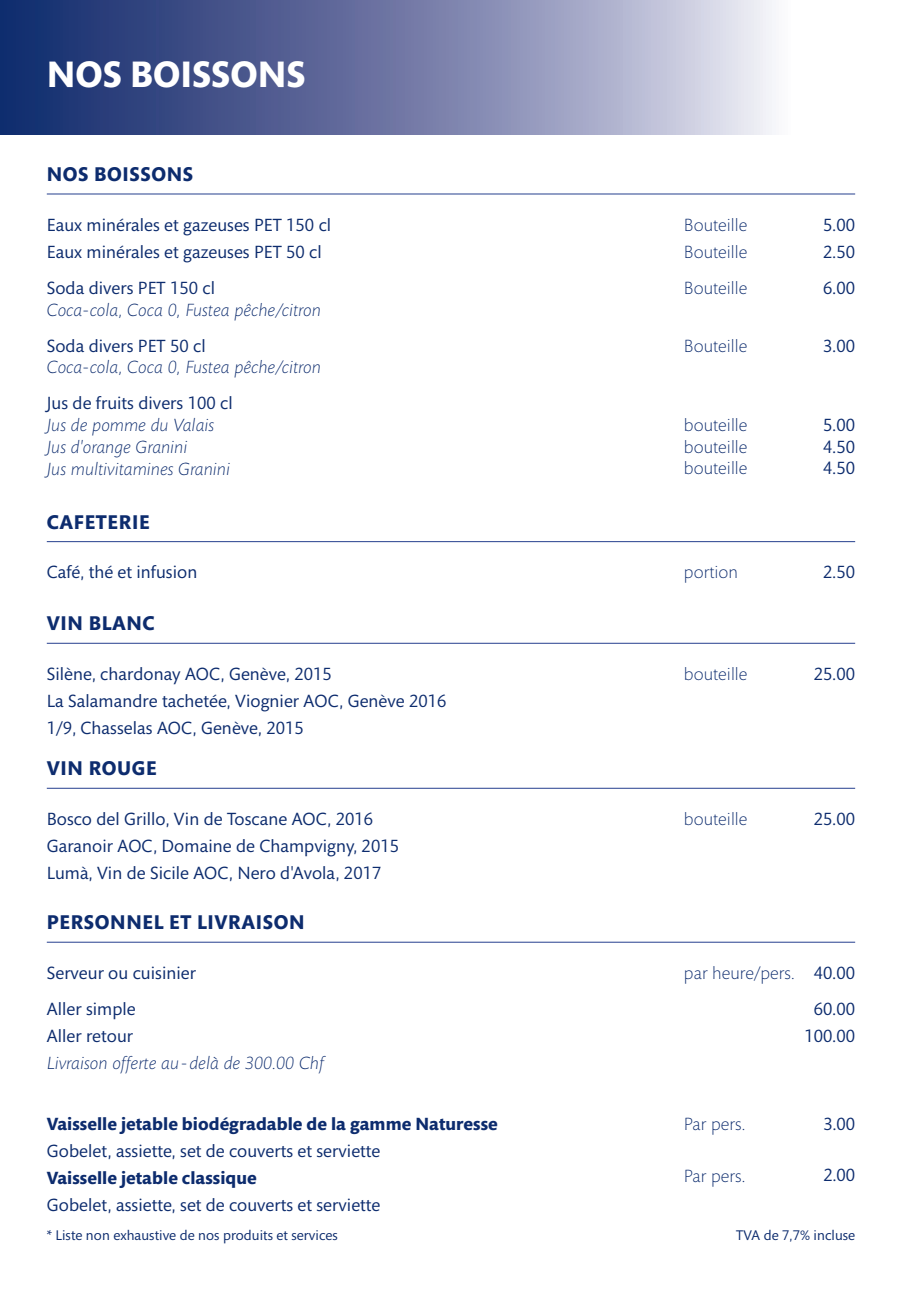
<style>
.page{position:relative;width:919px;height:1289px;background:#fff}
.page>*{position:absolute;margin:0;border:0;box-sizing:border-box;transform-origin:0 0}
.t1{font:700 37.5px "Mundo Sans Std";color:#fff}
.t2{font:700 20.25px "Mundo Sans Std";letter-spacing:.03em;color:#0d2c6e}
.t3{font:18px/27px "Mundo Sans Std";letter-spacing:.005em;color:#0d2c6e}
.t4{font:italic 300 18px/21.8px "Mundo Sans Std";letter-spacing:.005em;color:#0d2c6e}
.t5{font:300 18px/21.3px "Mundo Sans Std";letter-spacing:.005em;color:#0d2c6e}
.t6{font:700 18px "Mundo Sans Std";letter-spacing:.005em;color:#0d2c6e}
.t7{font:14.25px "Mundo Sans Std";letter-spacing:.005em;color:#0d2c6e}
</style>
<div class="page">
<hr style="left:47px;top:194px;width:808px;height:1px;background:#253f8e">
<hr style="left:47px;top:541px;width:808px;height:1px;background:#253f8e">
<hr style="left:47px;top:643px;width:808px;height:1px;background:#253f8e">
<hr style="left:47px;top:788px;width:808px;height:1px;background:#253f8e">
<svg style="left:0;top:0;width:772px;height:135px;background:#727da7"></svg>
<hr style="left:47px;top:941px;width:808px;height:1px;background:#253f8e">
<h1 class="t1" style="left:47px;top:54px;width:260px">NOS BOISSONS</h1>
<p class="t2" style="left:47px;top:163px;width:148px">NOS BOISSONS</p>
<p class="t3" style="left:47px;top:212px;width:286px">Eaux minérales et gazeuses PET 150 cl<br>Eaux minérales et gazeuses PET 50 cl</p>
<p class="t3" style="left:47px;top:275px;width:170px">Soda divers PET 150 cl</p>
<p class="t4" style="left:47px;top:299px;width:275px">Coca-cola, Coca 0, Fustea pêche/citron</p>
<p class="t3" style="left:47px;top:332px;width:160px">Soda divers PET 50 cl</p>
<p class="t4" style="left:47px;top:357px;width:275px">Coca-cola, Coca 0, Fustea pêche/citron</p>
<p class="t3" style="left:47px;top:390px;width:187px">Jus de fruits divers 100 cl</p>
<p class="t4" style="left:47px;top:414px;width:185px">Jus de pomme du Valais<br>Jus d'orange Granini<br>Jus multivitamines Granini</p>
<p class="t2" style="left:47px;top:511px;width:104px">CAFETERIE</p>
<p class="t3" style="left:47px;top:559px;width:152px">Café, thé et infusion</p>
<p class="t2" style="left:47px;top:612px;width:109px">VIN BLANC</p>
<p class="t3" style="left:47px;top:661px;width:401px">Silène, chardonay AOC, Genève, 2015<br>La Salamandre tachetée, Viognier AOC, Genève 2016<br>1/9, Chasselas AOC, Genève, 2015</p>
<p class="t2" style="left:47px;top:757px;width:111px">VIN ROUGE</p>
<p class="t3" style="left:47px;top:806px;width:354px">Bosco del Grillo, Vin de Toscane AOC, 2016<br>Garanoir AOC, Domaine de Champvigny, 2015<br>Lumà, Vin de Sicile AOC, Nero d'Avola, 2017</p>
<p class="t2" style="left:47px;top:911px;width:259px">PERSONNEL ET LIVRAISON</p>
<p class="t3" style="left:47px;top:955px;width:151px;line-height:36px">Serveur ou cuisinier<br>Aller simple</p>
<p class="t3" style="left:47px;top:1023px;width:88px">Aller retour</p>
<p class="t4" style="left:47px;top:1052px;width:279px">Livraison offerte au-delà de 300.00 Chf</p>
<p class="t6" style="left:47px;top:1113px;width:452px">Vaisselle jetable biodégradable de la gamme Naturesse</p>
<p class="t3" style="left:47px;top:1137px;width:335px">Gobelet, assiette, set de couverts et serviette</p>
<p class="t6" style="left:47px;top:1167px;width:211px">Vaisselle jetable classique</p>
<p class="t3" style="left:47px;top:1191px;width:335px">Gobelet, assiette, set de couverts et serviette</p>
<p class="t7" style="left:47px;top:1227px;width:292px">* Liste non exhaustive de nos produits et services</p>
<p class="t5" style="left:684px;top:212px;width:65px;line-height:27px">Bouteille<br>Bouteille</p>
<p class="t5" style="left:684px;top:278px;width:65px">Bouteille</p>
<p class="t3" style="left:823px;top:212px;width:33px">5.00<br>2.50</p>
<p class="t3" style="left:823px;top:275px;width:33px">6.00</p>
<p class="t5" style="left:684px;top:336px;width:65px">Bouteille</p>
<p class="t3" style="left:823px;top:333px;width:33px">3.00</p>
<p class="t5" style="left:684px;top:415px;width:65px;text-align:justify">bouteille bouteille bouteille</p>
<p class="t3" style="left:823px;top:415px;width:33px;line-height:21.6px;text-align:justify">5.00<br>4.50<br>4.50</p>
<p class="t5" style="left:684px;top:562px;width:56px">portion</p>
<p class="t3" style="left:823px;top:559px;width:33px">2.50</p>
<p class="t5" style="left:684px;top:664px;width:65px">bouteille</p>
<p class="t3" style="left:813px;top:661px;width:43px">25.00</p>
<p class="t5" style="left:684px;top:809px;width:65px">bouteille</p>
<p class="t3" style="left:813px;top:806px;width:43px">25.00</p>
<p class="t5" style="left:684px;top:963px;width:112px">par heure/pers.</p>
<p class="t3" style="left:813px;top:955px;width:43px;line-height:36px">40.00<br>60.00</p>
<p class="t3" style="left:804px;top:1023px;width:52px">100.00</p>
<p class="t5" style="left:684px;top:1113px;width:63px">Par pers.</p>
<p class="t5" style="left:684px;top:1165px;width:63px">Par pers.</p>
<p class="t3" style="left:823px;top:1110px;width:33px">3.00</p>
<p class="t3" style="left:823px;top:1161px;width:33px">2.00</p>
<p class="t7" style="left:736px;top:1227px;width:120px">TVA de 7,7% incluse</p>
</div>
